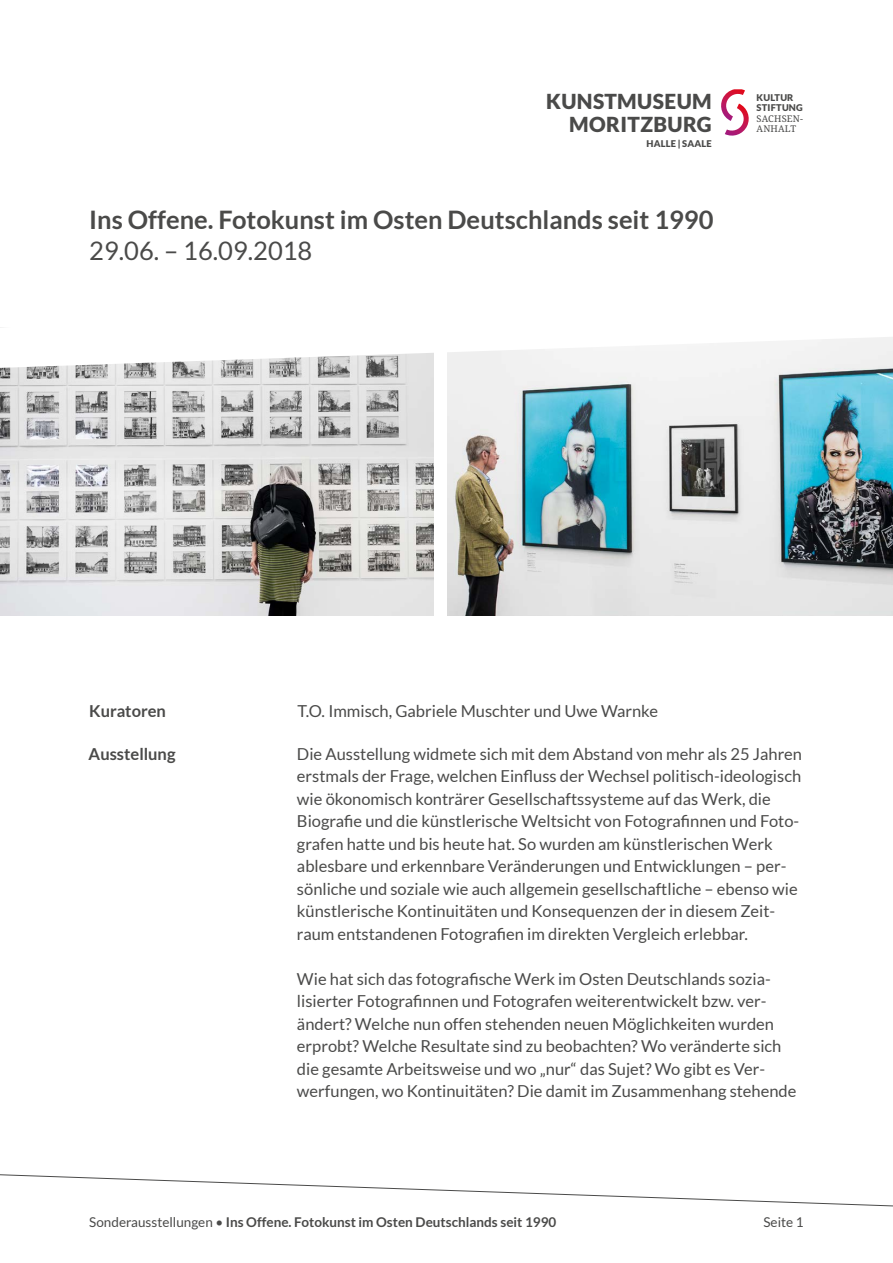
<style>
.page{position:relative;width:893px;height:1263px;background:#fff}
.page>*{position:absolute;margin:0;border:0;box-sizing:border-box;transform-origin:0 0}
.t1{font:700 25.5px "Lato";color:#4a4a49}
.t2{font:25.5px "Lato";color:#4a4a49}
.t3{font:900 20.85px/23.2px "Lato";letter-spacing:.02em;color:#4a4a49;text-align:right}
.t4{font:16.5px/22.5px "Lato";color:#4a4a49}
.t5{font:700 16.5px "Lato";color:#4a4a49}
.t6{font:700 13.5px "Lato";color:#4a4a49}
.t7{font:13.5px "Lato";color:#4a4a49}
.t8{font:900 9.3px/10.5px "Lato";letter-spacing:.02em;color:#4a4a49}
.t9{font:9.3px/10.5px "Noto Serif";letter-spacing:.02em;color:#4a4a49}
.s1{font-weight:400}
</style>
<div class="page">
<svg style="left:721px;top:89px;width:28px;height:47px"></svg>
<svg style="left:0;top:1174px;width:893px;height:33px"></svg>
<img style="left:0;top:391px;width:434px;height:224px">
<img style="left:448px;top:391px;width:445px;height:224px">
<svg style="left:0;top:327px;width:893px;height:64px"></svg>
<p class="t3" style="left:546px;top:89px;width:167px">KUNSTMUSEUM<br>MORITZBURG</p>
<p class="t8" style="left:647px;top:139px;width:67px">HALLE | SAALE</p>
<h1 class="t1" style="left:89px;top:205px;width:626px">Ins Offene. Fotokunst im Osten Deutschlands seit 1990</h1>
<h1 class="t2" style="left:89px;top:236px;width:225px">29.06. – 16.09.2018</h1>
<p class="t8" style="left:757px;top:92px;width:48px">KULTUR<br>STIFTUNG</p>
<p class="t9" style="left:757px;top:113px;width:48px">SACHSEN-<br>ANHALT</p>
<p class="t5" style="left:89px;top:702px;width:78px">Kuratoren</p>
<p class="t4" style="left:298px;top:700px;width:362px">T.O. Immisch, Gabriele Muschter und Uwe Warnke</p>
<p class="t5" style="left:89px;top:744px;width:88px">Ausstellung</p>
<p class="t4" style="left:297px;top:742px;width:507px">Die Ausstellung widmete sich mit dem Abstand von mehr als 25 Jahren erstmals der Frage, welchen Einfluss der Wechsel politisch-ideologisch wie ökonomisch konträrer Gesellschaftssysteme auf das Werk, die Biografie und die künstlerische Weltsicht von Fotografinnen und Foto&shy;grafen hatte und bis heute hat. So wurden am künstlerischen Werk ablesbare und erkennbare Veränderungen und Entwicklungen – per&shy;sönliche und soziale wie auch allgemein gesellschaftliche – ebenso wie künstlerische Kontinuitäten und Konsequenzen der in diesem Zeit&shy;raum entstandenen Fotografien im direkten Vergleich erlebbar.</p>
<p class="t4" style="left:297px;top:967px;width:501px">Wie hat sich das fotografische Werk im Osten Deutschlands sozia&shy;lisierter Fotografinnen und Fotografen weiterentwickelt bzw. ver&shy;ändert? Welche nun offen stehenden neuen Möglichkeiten wurden erprobt? Welche Resultate sind zu beobachten? Wo veränderte sich die gesamte Arbeitsweise und wo „nur“ das Sujet? Wo gibt es Ver&shy;werfungen, wo Kontinuitäten? Die damit im Zusammenhang stehende</p>
<p class="t6" style="left:89px;top:1214px;width:469px"><span class="s1">Sonderausstellungen •</span> Ins Offene. Fotokunst im Osten Deutschlands seit 1990</p>
<p class="t7" style="left:763px;top:1214px;width:42px">Seite 1</p>
</div>
